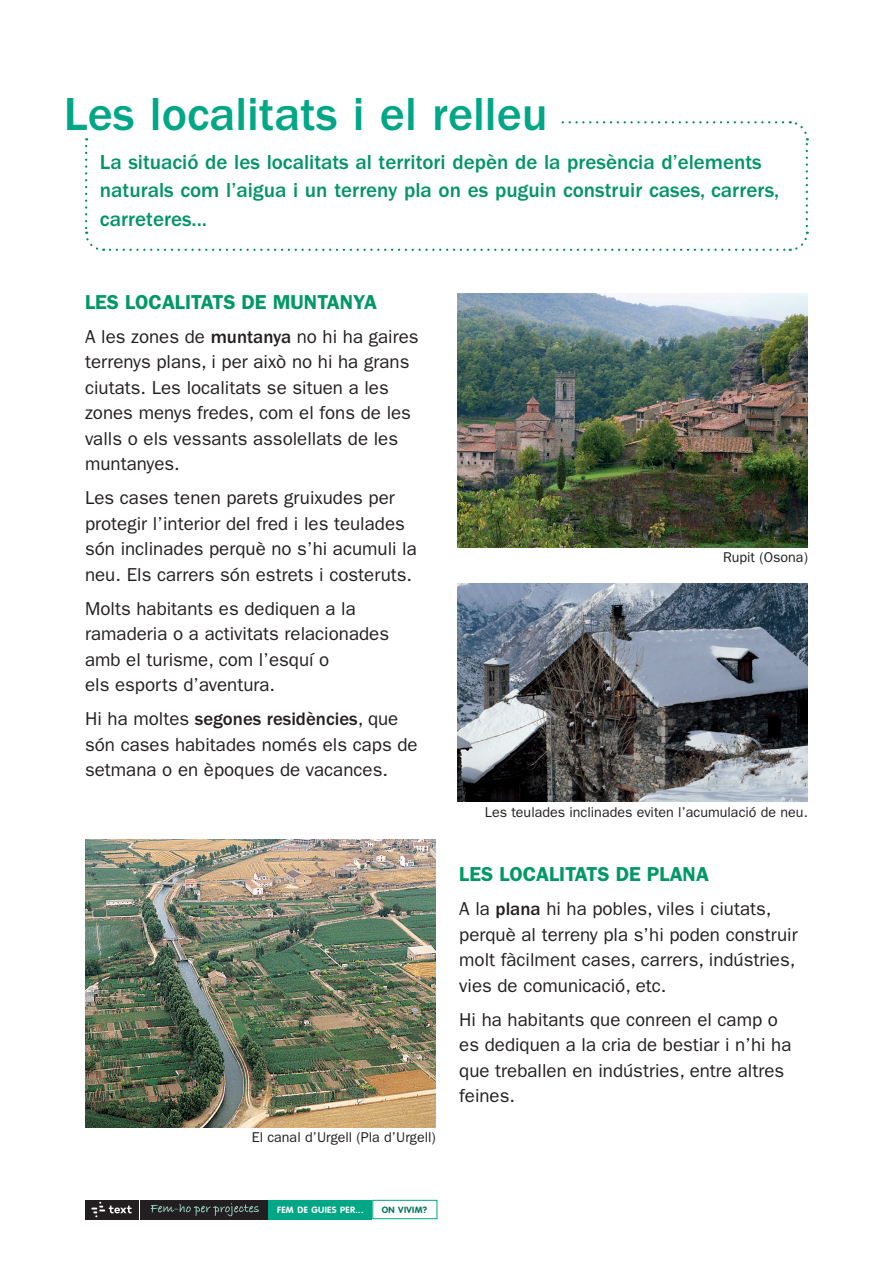
<style>
.page{position:relative;width:893px;height:1263px;background:#fff}
.page>*{position:absolute;margin:0;border:0;box-sizing:border-box;transform-origin:0 0}
.TITOL{font:500 48px "Franklin Gothic LT";color:#00a786}
.INTRODUCCIÓ{font:500 21px/28.5px "Franklin Gothic LT";color:#009467}
.TITOL_2{font:600 20.25px "Franklin Gothic LT";color:#009864}
.TEXT{font:18.75px/25.5px "Franklin Gothic LT";color:#231f20}
.PEU_foto3{font:14.25px "Franklin Gothic LT";color:#231f20}
.TITOL_ACTIVITAT{font:700 9px "VAG Rounded";letter-spacing:.04em;color:#fff}
.TITOL_ACTIVITAT-2{font:700 9px "VAG Rounded";letter-spacing:.04em;color:#00735b}
.s1{font-weight:500}
</style>
<div class="page">
<svg style="left:85px;top:146px;width:19px;height:105px"></svg>
<svg style="left:110px;top:232px;width:699px;height:19px"></svg>
<svg style="left:790px;top:121px;width:18px;height:105px"></svg>
<svg style="left:85px;top:121px;width:698px;height:19px"></svg>
<div style="left:0;top:96px;width:558px;height:42px;background:#fff"></div>
<img style="left:457px;top:293px;width:351px;height:254px">
<img style="left:457px;top:583px;width:351px;height:218px">
<img style="left:85px;top:840px;width:351px;height:287px">
<div style="left:140px;top:1200px;width:129px;height:19px;background:#231f20"></div>
<div style="left:85px;top:1200px;width:53px;height:19px;background:#231f20"></div>
<svg style="left:151px;top:1203px;width:108px;height:13px"></svg>
<div style="left:269px;top:1200px;width:103px;height:19px;background:#00a786"></div>
<div style="left:372px;top:1200px;width:65px;height:19px;border:1px solid #00a786"></div>
<svg style="left:91px;top:1202px;width:41px;height:15px"></svg>
<p class="TITOL" style="left:64px;top:87px;width:485px">Les localitats i el relleu</p>
<p class="INTRODUCCIÓ" style="left:100px;top:148px;width:681px">La situació de les localitats al territori depèn de la presència d’elements naturals com l’aigua i un terreny pla on es puguin construir cases, carrers, carreteres...</p>
<p class="TITOL_2" style="left:85px;top:290px;width:294px">LES LOCALITATS DE MUNTANYA</p>
<p class="TEXT" style="left:85px;top:324px;width:335px">A les zones de <span class="s1">muntanya</span> no hi ha gaires terrenys plans, i per això no hi ha grans ciutats. Les localitats se situen a les zones menys fredes, com el fons de les valls o els vessants assolellats de les muntanyes.</p>
<p class="TEXT" style="left:85px;top:485px;width:333px">Les cases tenen parets gruixudes per protegir l’interior del fred i les teulades són inclinades perquè no s’hi acumuli la neu. Els carrers són estrets i costeruts.</p>
<p class="TEXT" style="left:85px;top:596px;width:306px">Molts habitants es dediquen a la ramaderia o a activitats relacionades amb el turisme, com l’esquí o<br>els esports d’aventura.</p>
<p class="TEXT" style="left:85px;top:706px;width:334px">Hi ha moltes <span class="s1">segones residències</span>, que són cases habitades només els caps de setmana o en èpoques de vacances.</p>
<p class="PEU_foto3" style="left:252px;top:1129px;width:186px">El canal d’Urgell (Pla d’Urgell)</p>
<p class="PEU_foto3" style="left:723px;top:549px;width:86px">Rupit (Osona)</p>
<p class="PEU_foto3" style="left:485px;top:803px;width:325px">Les teulades inclinades eviten l’acumulació de neu.</p>
<p class="TITOL_2" style="left:459px;top:862px;width:251px">LES LOCALITATS DE PLANA</p>
<p class="TEXT" style="left:459px;top:896px;width:340px">A la <span class="s1">plana</span> hi ha pobles, viles i ciutats, perquè al terreny pla s’hi poden construir molt fàcilment cases, carrers, indústries, vies de comunicació, etc.</p>
<p class="TEXT" style="left:459px;top:1007px;width:334px">Hi ha habitants que conreen el camp o es dediquen a la cria de bestiar i n’hi ha que treballen en indústries, entre altres feines.</p>
<p class="TITOL_ACTIVITAT" style="left:277px;top:1204px;width:88px">FEM DE GUIES PER...</p>
<p class="TITOL_ACTIVITAT-2" style="left:382px;top:1204px;width:47px">ON VIVIM?</p>
</div>
